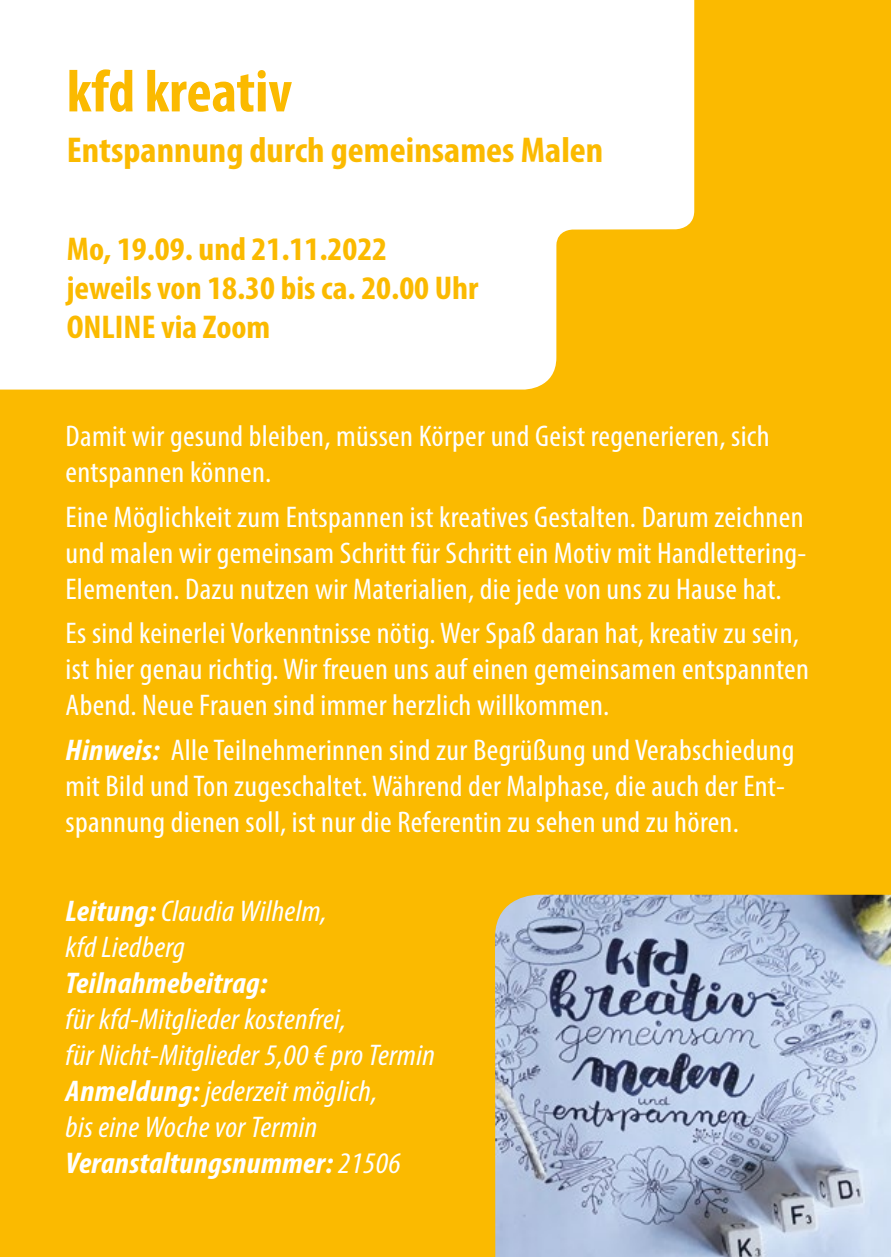
<style>
.page{position:relative;width:891px;height:1257px;background:#fff}
.page>*{position:absolute;margin:0;border:0;box-sizing:border-box;transform-origin:0 0}
.t1{font:700 condensed 60px "Myriad Pro";color:#fbba00}
.t2{font:700 condensed 36px "Myriad Pro";color:#fbba00;scale:1.06 1}
.t3{font:700 condensed 33px/39px "Myriad Pro";color:#fbba00;scale:1.06 1}
.t4{font:condensed 30px/36px "Myriad Pro";letter-spacing:.01em;color:#fff;scale:1.06 1}
.t5{font:italic condensed 30px/36px "Myriad Pro";letter-spacing:.01em;color:#fff;scale:1.06 1}
.t6{font:italic 700 condensed 30px "Myriad Pro";letter-spacing:.01em;color:#fff;scale:1.06 1}
.s1{font-weight:700;font-style:italic}
.s2{font-weight:700}
</style>
<div class="page">
<svg style="left:890px;top:0;width:1px;height:1257px"></svg>
<div style="left:0;top:0;width:890px;height:1257px;background:#fbba00"></div>
<svg style="left:0;top:0;width:694px;height:390px;background:#fef9e9"></svg>
<img style="left:495px;top:895px;width:395px;height:362px">
<h1 class="t1" style="left:67px;top:54px;width:227px">kfd kreativ</h1>
<p class="t2" style="left:67px;top:127px;width:508px">Entspannung durch gemeinsames Malen</p>
<p class="t3" style="left:67px;top:229px;width:390px">Mo, 19.09. und 21.11.2022 jeweils von 18.30 bis ca. 20.00 Uhr<br>ONLINE via Zoom</p>
<p class="t4" style="left:66px;top:418px;width:665px">Damit wir gesund bleiben, müssen Körper und Geist regenerieren, sich entspannen können.</p>
<p class="t4" style="left:66px;top:498px;width:700px;text-align:justify">Eine Möglichkeit zum Entspannen ist kreatives Gestalten. Darum zeichnen und malen wir gemeinsam Schritt für Schritt ein Motiv mit Handlettering-Elementen. Dazu nutzen wir Materialien, die jede von uns zu Hause hat.</p>
<p class="t4" style="left:66px;top:615px;width:702px">Es sind keinerlei Vorkenntnisse nötig. Wer Spaß daran hat, kreativ zu sein, ist hier genau richtig. Wir freuen uns auf einen gemeinsamen entspannten<br>Abend. Neue Frauen sind immer herzlich willkommen.</p>
<p class="t4" style="left:66px;top:731px;width:689px"><span class="s1">Hinweis:</span> Alle Teilnehmerinnen sind zur Begrüßung und Verabschiedung mit Bild und Ton zugeschaltet. Während der Malphase, die auch der Ent&shy;spannung dienen soll, ist nur die Referentin zu sehen und zu hören.</p>
<p class="t5" style="left:66px;top:892px;width:248px"><span class="s2">Leitung:</span> Claudia Wilhelm, kfd Liedberg</p>
<p class="t6" style="left:66px;top:964px;width:192px">Teilnahmebeitrag:</p>
<p class="t5" style="left:66px;top:1000px;width:350px">für kfd-Mitglieder kostenfrei,<br>für Nicht-Mitglieder 5,00 € pro Termin<br><span class="s2">Anmeldung:</span> jederzeit möglich,<br>bis eine Woche vor Termin<br><span class="s2">Veranstaltungsnummer:</span> 21506</p>
</div>
